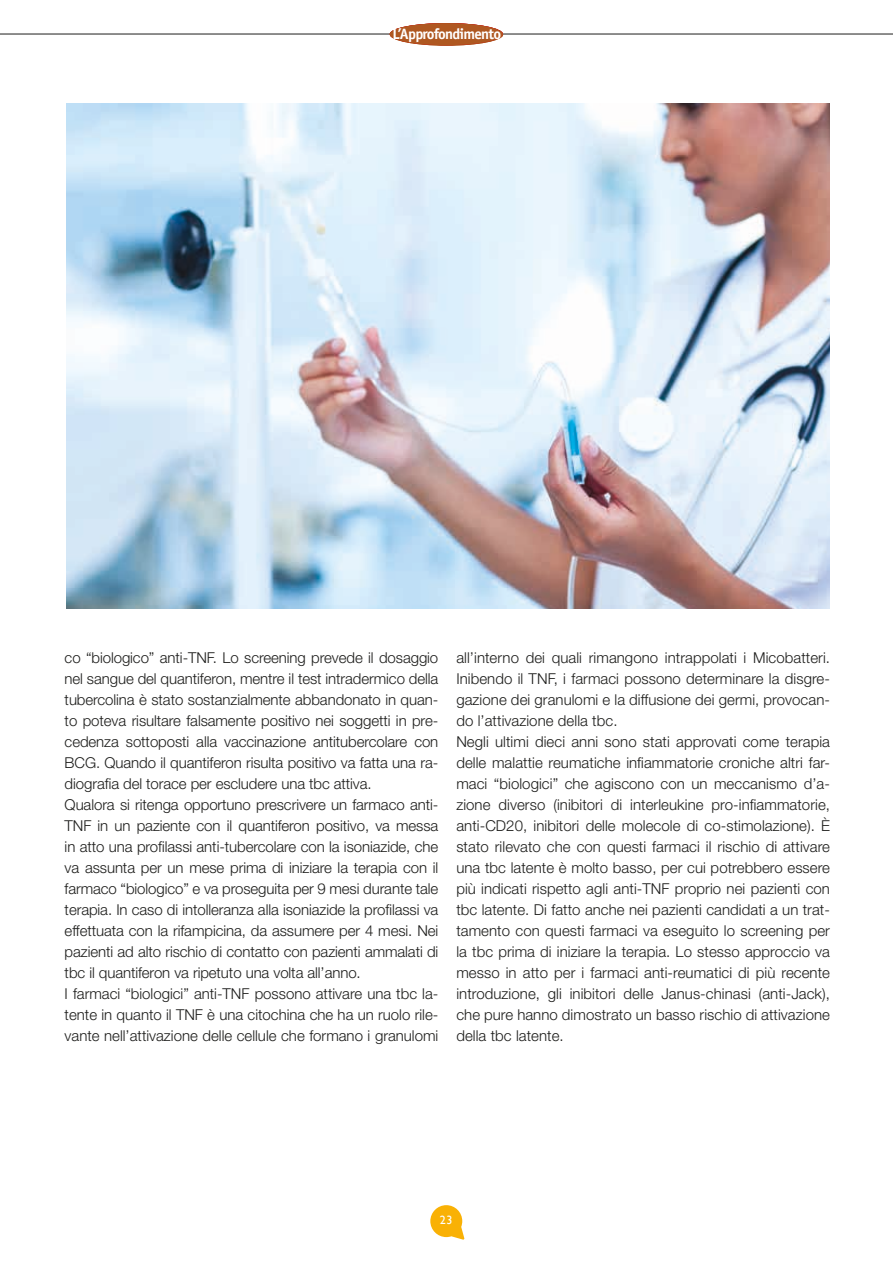
<style>
.page{position:relative;width:893px;height:1263px;background:#fff}
.page>*{position:absolute;margin:0;border:0;box-sizing:border-box;transform-origin:0 0}
.t1{font:300 15px/21px "Helvetica Neue LT Std";color:#1d1d1b}
.t2{font:700 15px "Officina Sans";letter-spacing:-.05em;color:#fff}
.t3{font:12px "Gill Sans";color:#fff}
</style>
<div class="page">
<svg style="left:430px;top:1205px;width:35px;height:35px"></svg>
<hr style="left:0;top:34px;width:893px;height:1px;background:#1d1d1b">
<svg style="left:390px;top:24px;width:113px;height:22px"></svg>
<div style="left:390px;top:23px;width:113px;height:22px;background:#af5821;border-radius:50%"></div>
<img style="left:66px;top:103px;width:763px;height:505px">
<p class="t2" style="left:392px;top:25px;width:110px">L’Approf ndimento</p>
<p class="t2" style="left:411px;top:25px;width:72px">Primo piano</p>
<p class="t2" style="left:401px;top:25px;width:92px">Congress rep rt</p>
<p class="t2" style="left:412px;top:25px;width:71px">I tuoi diritti</p>
<p class="t1" style="left:65px;top:647px;width:375px">co “biologico” anti-TNF. Lo screening prevede il dosaggio nel sangue del quantiferon, mentre il test intradermico della tubercolina è stato sostanzialmente abbandonato in quan&shy;to poteva risultare falsamente positivo nei soggetti in pre&shy;cedenza sottoposti alla vaccinazione antitubercolare con BCG. Quando il quantiferon risulta positivo va fatta una ra&shy;diografia del torace per escludere una tbc attiva.<br>Qualora si ritenga opportuno prescrivere un farmaco anti-TNF in un paziente con il quantiferon positivo, va messa in atto una profilassi anti-tubercolare con la isoniazide, che va assunta per un mese prima di iniziare la terapia con il farmaco “biologico” e va proseguita per 9 mesi durante tale terapia. In caso di intolleranza alla isoniazide la profilassi va effettuata con la rifampicina, da assumere per 4 mesi. Nei pazienti ad alto rischio di contatto con pazienti ammalati di tbc il quantiferon va ripetuto una volta all’anno.<br>I farmaci “biologici” anti-TNF possono attivare una tbc la&shy;tente in quanto il TNF è una citochina che ha un ruolo rile&shy;vante nell’attivazione delle cellule che formano i granulomi</p>
<p class="t1" style="left:456px;top:647px;width:375px">all’interno dei quali rimangono intrappolati i Micobatteri.<br>Inibendo il TNF, i farmaci possono determinare la disgre&shy;gazione dei granulomi e la diffusione dei germi, provocan&shy;do l’attivazione della tbc.<br>Negli ultimi dieci anni sono stati approvati come terapia delle malattie reumatiche infiammatorie croniche altri far&shy;maci “biologici” che agiscono con un meccanismo d’a&shy;zione diverso (inibitori di interleukine pro-infiammatorie, anti-CD20, inibitori delle molecole di co-stimolazione). È stato rilevato che con questi farmaci il rischio di attivare una tbc latente è molto basso, per cui potrebbero essere più indicati rispetto agli anti-TNF proprio nei pazienti con tbc latente. Di fatto anche nei pazienti candidati a un trat&shy;tamento con questi farmaci va eseguito lo screening per la tbc prima di iniziare la terapia. Lo stesso approccio va messo in atto per i farmaci anti-reumatici di più recente introduzione, gli inibitori delle Janus-chinasi (anti-Jack), che pure hanno dimostrato un basso rischio di attivazione della tbc latente.</p>
<p class="t3" style="left:440px;top:1213px;width:14px">23</p>
</div>
